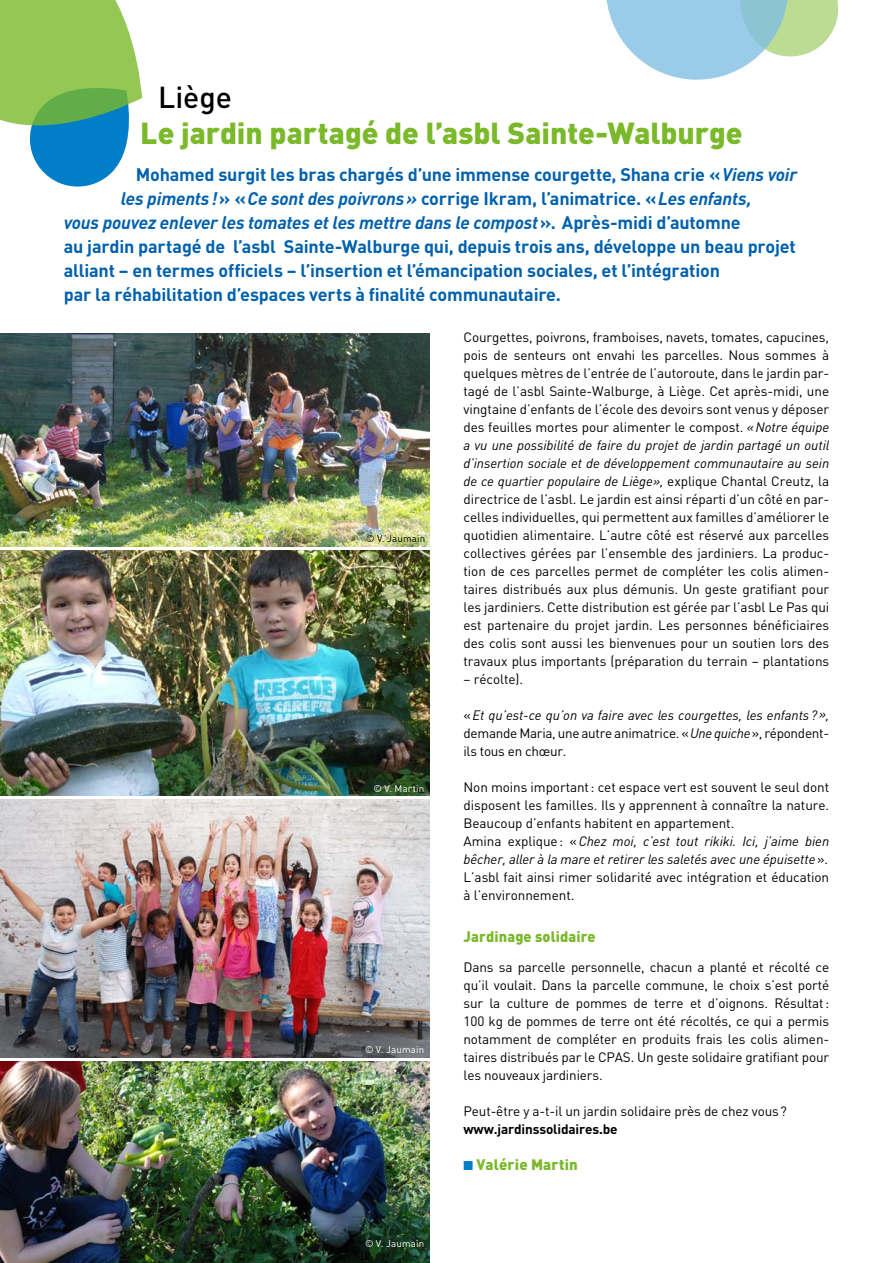
<style>
.page{position:relative;width:893px;height:1263px;background:#fff}
.page>*{position:absolute;margin:0;border:0;box-sizing:border-box;transform-origin:0 0}
.t1{font:900 30px "DIN Pro";color:#7ab929}
.t2{font:500 30px "DIN Pro";color:#000}
.t3{font:700 18px "DIN Pro";letter-spacing:-.01em;color:#0061ad}
.t4{font:italic 700 18px "DIN Pro";letter-spacing:-.01em;color:#0061ad}
.t5{font:900 15px "DIN Pro";letter-spacing:.01em;color:#7ab929}
.t6{font:13.5px/18px "DIN Pro";letter-spacing:-.005em;color:#000;text-align:justify}
.t7{font:italic 13.5px/18px "DIN Pro";letter-spacing:-.005em;color:#000;text-align:justify}
.t8{font:700 13.5px "DIN Pro";letter-spacing:-.01em;color:#000}
.t9{font:9.75px "DIN Pro";letter-spacing:.015em;color:#fff}
.t10{font:9.75px "DIN Pro";letter-spacing:.015em;color:#000}
.s1{font-style:italic}
.s2{font-style:normal}
.s3{color:#007ec7}
</style>
<div class="page">
<img style="left:0;top:799px;width:429px;height:258px">
<img style="left:0;top:551px;width:429px;height:244px">
<img style="left:0;top:1061px;width:429px;height:202px">
<svg style="left:0;top:0;width:142px;height:187px"></svg>
<svg style="left:606px;top:0;width:233px;height:80px"></svg>
<img style="left:0;top:333px;width:429px;height:213px">
<h1 class="t2" style="left:158px;top:73px;width:75px">Liège</h1>
<h1 class="t1" style="left:140px;top:107px;width:604px">Le jardin partagé de l’asbl Sainte-Walburge</h1>
<h2 class="t3" style="left:136px;top:159px;width:663px">Mohamed surgit les bras chargés d’une immense courgette, Shana crie «<span class="s1">Viens voir</span></h2>
<h2 class="t4" style="left:121px;top:183px;width:632px">les piments!<span class="s2">» «</span>Ce sont des poivrons» <span class="s2">corrige Ikram, l’animatrice. «</span>Les enfants,</h2>
<h2 class="t4" style="left:64px;top:207px;width:678px">vous pouvez enlever les tomates et les mettre dans le compost<span class="s2">». Après-midi d’automne</span></h2>
<h2 class="t3" style="left:64px;top:231px;width:734px">au jardin partagé de l’asbl Sainte-Walburge qui, depuis trois ans, développe un beau projet</h2>
<h2 class="t3" style="left:64px;top:255px;width:658px">alliant – en termes officiels – l’insertion et l’émancipation sociales, et l’intégration</h2>
<h2 class="t3" style="left:64px;top:279px;width:499px">par la réhabilitation d’espaces verts à finalité communautaire.</h2>
<p class="t6" style="left:463px;top:327px;width:367px">Courgettes, poivrons, framboises, navets, tomates, capucines, pois de senteurs ont envahi les parcelles. Nous sommes à quelques mètres de l’entrée de l’autoroute, dans le jardin par&shy;tagé de l’asbl Sainte-Walburge, à Liège. Cet après-midi, une vingtaine d’enfants de l’école des devoirs sont venus y déposer des feuilles mortes pour alimenter le compost. <span class="s1">«Notre équipe a vu une possibilité de faire du projet de jardin partagé un outil d’insertion sociale et de développement communautaire au sein de ce quartier populaire de Liège»,</span> explique Chantal Creutz, la directrice de l’asbl. Le jardin est ainsi réparti d’un côté en par&shy;celles individuelles, qui permettent aux familles d’améliorer le quotidien alimentaire. L’autre côté est réservé aux parcelles collectives gérées par l’ensemble des jardiniers. La produc&shy;tion de ces parcelles permet de compléter les colis alimen&shy;taires distribués aux plus démunis. Un geste gratifiant pour les jardiniers. Cette distribution est gérée par l’asbl Le Pas qui est partenaire du projet jardin. Les personnes bénéficiaires des colis sont aussi les bienvenues pour un soutien lors des travaux plus importants (préparation du terrain – plantations</p>
<p class="t6" style="left:463px;top:669px;width:61px">– récolte).</p>
<p class="t7" style="left:463px;top:705px;width:367px"><span class="s2">«</span>Et qu’est-ce qu’on va faire avec les courgettes, les enfants?», <span class="s2">demande Maria, une autre animatrice. «</span>Une quiche<span class="s2">», répondent&shy;ils tous en chœur.</span></p>
<p class="t6" style="left:463px;top:777px;width:367px;text-align:left">Non moins important: cet espace vert est souvent le seul dont disposent les familles. Ils y apprennent à connaître la nature.<br>Beaucoup d’enfants habitent en appartement.<br>Amina explique: «<span class="s1">Chez moi, c’est tout rikiki. Ici, j’aime bien bêcher, aller à la mare et retirer les saletés avec une épuisette</span>».<br>L’asbl fait ainsi rimer solidarité avec intégration et éducation à l’environnement.</p>
<p class="t5" style="left:463px;top:924px;width:134px">Jardinage solidaire</p>
<p class="t6" style="left:463px;top:957px;width:367px">Dans sa parcelle personnelle, chacun a planté et récolté ce qu’il voulait. Dans la parcelle commune, le choix s’est porté sur la culture de pommes de terre et d’oignons. Résultat:<br>100 kg de pommes de terre ont été récoltés, ce qui a permis notamment de compléter en produits frais les colis alimen&shy;taires distribués par le CPAS. Un geste solidaire gratifiant pour les nouveaux jardiniers.</p>
<p class="t6" style="left:463px;top:1101px;width:325px">Peut-être y a-t-il un jardin solidaire près de chez vous?</p>
<p class="t8" style="left:463px;top:1118px;width:156px">www.jardinssolidaires.be</p>
<p class="t5" style="left:463px;top:1152px;width:116px"><span class="s3">■</span> Valérie Martin</p>
<p class="t10" style="left:366px;top:531px;width:61px">© V. Jaumain</p>
<p class="t9" style="left:374px;top:781px;width:52px">© V. Martin</p>
<p class="t9" style="left:365px;top:1041px;width:61px">© V. Jaumain</p>
<p class="t9" style="left:365px;top:1235px;width:61px">© V. Jaumain</p>
</div>
